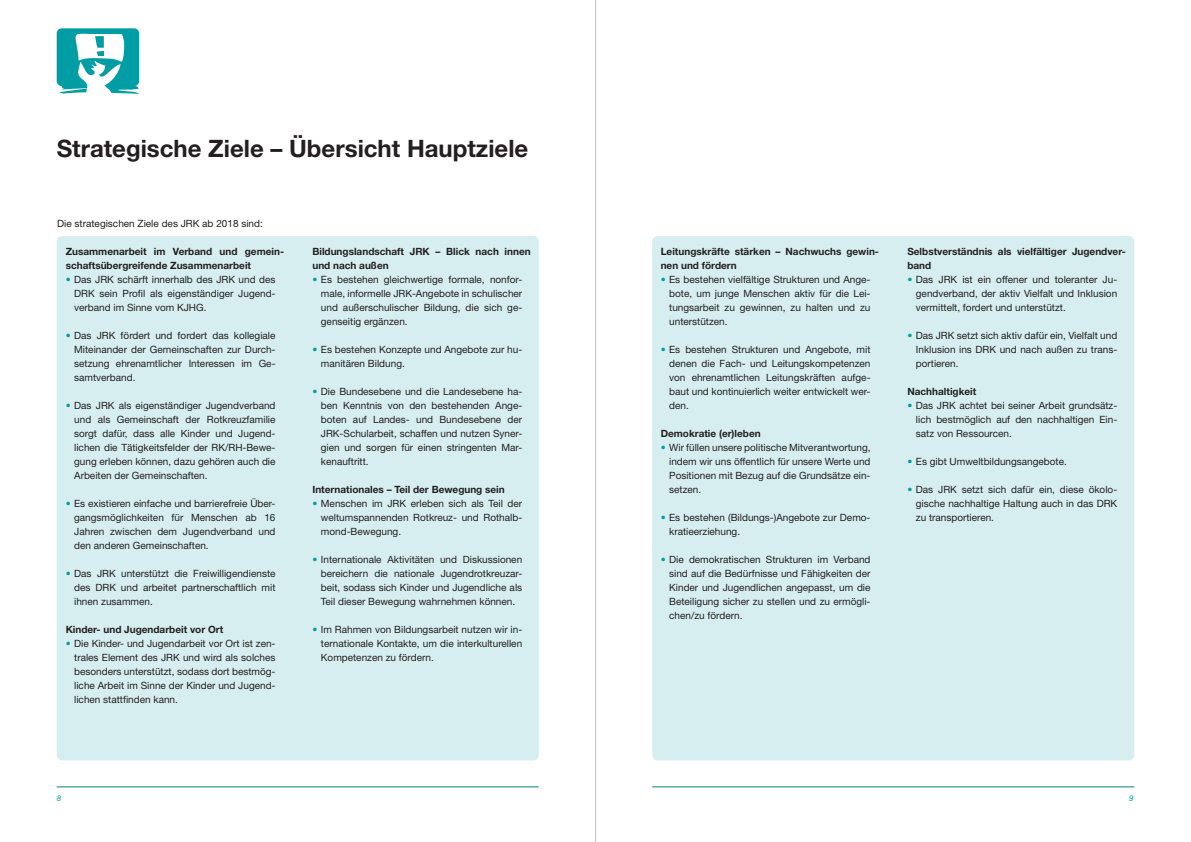
<style>
.page{position:relative;width:1191px;height:842px;background:#fff}
.page>*{position:absolute;margin:0;border:0;box-sizing:border-box;transform-origin:0 0}
.t1{font:700 24px "Helvetica Neue";color:#231f20}
.t2{font:10px/14px "Helvetica Neue";color:#231f20;text-align:justify}
.t3{font:700 10px/14px "Helvetica Neue";color:#231f20}
.t4{font:italic 8px "Helvetica Neue";color:#009ea2}
.s1{color:#009ea2}
</style>
<div class="page">
<div style="left:57px;top:236px;width:482px;height:524px;background:#d6eeef;border-radius:6px"></div>
<div style="left:652px;top:236px;width:482px;height:524px;background:#d6eeef;border-radius:6px"></div>
<hr style="left:57px;top:787px;width:482px;height:1px;background:#00848a">
<hr style="left:652px;top:787px;width:482px;height:1px;background:#00848a">
<svg style="left:57px;top:28px;width:82px;height:66px"></svg>
<hr style="left:595px;top:0;width:1px;height:842px;background:#bcbdc0">
<h1 class="t1" style="left:57px;top:133px;width:473px">Strategische Ziele – Übersicht Hauptziele</h1>
<p class="t2" style="left:57px;top:216px;width:207px">Die strategischen Ziele des JRK ab 2018 sind:</p>
<p class="t3" style="left:66px;top:244px;width:220px">Zusammenarbeit im Verband und gemein&shy;schaftsübergreifende Zusammenarbeit</p>
<p class="t2" style="left:74px;top:272px;width:203px;text-indent:-8px"><span class="s1">•</span> Das JRK schärft innerhalb des JRK und des DRK sein Profil als eigenständiger Jugend&shy;verband im Sinne vom KJHG.</p>
<p class="t2" style="left:74px;top:328px;width:203px;text-indent:-8px"><span class="s1">•</span> Das JRK fördert und fordert das kollegiale Miteinander der Gemeinschaften zur Durch&shy;setzung ehrenamtlicher Interessen im Ge&shy;samtverband.</p>
<p class="t2" style="left:74px;top:398px;width:203px;text-indent:-8px"><span class="s1">•</span> Das JRK als eigenständiger Jugendverband und als Gemeinschaft der Rotkreuzfamilie sorgt dafür, dass alle Kinder und Jugend&shy;lichen die Tätigkeitsfelder der RK/RH-Bewe&shy;gung erleben können, dazu gehören auch die Arbeiten der Gemeinschaften.</p>
<p class="t2" style="left:74px;top:496px;width:203px;text-indent:-8px"><span class="s1">•</span> Es existieren einfache und barrierefreie Über&shy;gangsmöglichkeiten für Menschen ab 16<br>Jahren zwischen dem Jugendverband und den anderen Gemeinschaften.</p>
<p class="t2" style="left:74px;top:566px;width:203px;text-indent:-8px"><span class="s1">•</span> Das JRK unterstützt die Freiwilligendienste des DRK und arbeitet partnerschaftlich mit ihnen zusammen.</p>
<p class="t3" style="left:66px;top:622px;width:159px">Kinder- und Jugendarbeit vor Ort</p>
<p class="t2" style="left:74px;top:636px;width:203px;text-indent:-8px"><span class="s1">•</span> Die Kinder- und Jugendarbeit vor Ort ist zen&shy;trales Element des JRK und wird als solches besonders unterstützt, sodass dort bestmög&shy;liche Arbeit im Sinne der Kinder und Jugend&shy;lichen stattfinden kann.</p>
<p class="t3" style="left:312px;top:244px;width:220px">Bildungslandschaft JRK – Blick nach innen und nach außen</p>
<p class="t2" style="left:321px;top:272px;width:203px;text-indent:-8px"><span class="s1">•</span> Es bestehen gleichwertige formale, nonfor&shy;male, informelle JRK-Angebote in schulischer und außerschulischer Bildung, die sich ge&shy;genseitig ergänzen.</p>
<p class="t2" style="left:321px;top:342px;width:203px;text-indent:-8px"><span class="s1">•</span> Es bestehen Konzepte und Angebote zur hu&shy;manitären Bildung.</p>
<p class="t2" style="left:321px;top:384px;width:203px;text-indent:-8px"><span class="s1">•</span> Die Bundesebene und die Landesebene ha&shy;ben Kenntnis von den bestehenden Ange&shy;boten auf Landes- und Bundesebene der JRK-Schularbeit, schaffen und nutzen Syner&shy;gien und sorgen für einen stringenten Mar&shy;kenauftritt.</p>
<p class="t3" style="left:312px;top:482px;width:194px">Internationales – Teil der Bewegung sein</p>
<p class="t2" style="left:321px;top:496px;width:203px;text-indent:-8px"><span class="s1">•</span> Menschen im JRK erleben sich als Teil der weltumspannenden Rotkreuz- und Rothalb&shy;mond-Bewegung.</p>
<p class="t2" style="left:321px;top:552px;width:203px;text-indent:-8px"><span class="s1">•</span> Internationale Aktivitäten und Diskussionen bereichern die nationale Jugendrotkreuzar&shy;beit, sodass sich Kinder und Jugendliche als Teil dieser Bewegung wahrnehmen können.</p>
<p class="t2" style="left:321px;top:622px;width:203px;text-indent:-8px"><span class="s1">•</span> Im Rahmen von Bildungsarbeit nutzen wir in&shy;ternationale Kontakte, um die interkulturellen Kompetenzen zu fördern.</p>
<p class="t3" style="left:660px;top:244px;width:220px">Leitungskräfte stärken – Nachwuchs gewin&shy;nen und fördern</p>
<p class="t2" style="left:669px;top:272px;width:203px;text-indent:-8px"><span class="s1">•</span> Es bestehen vielfältige Strukturen und Ange&shy;bote, um junge Menschen aktiv für die Lei&shy;tungsarbeit zu gewinnen, zu halten und zu unterstützen.</p>
<p class="t2" style="left:669px;top:342px;width:203px;text-indent:-8px"><span class="s1">•</span> Es bestehen Strukturen und Angebote, mit denen die Fach- und Leitungskompetenzen von ehrenamtlichen Leitungskräften aufge&shy;baut und kontinuierlich weiter entwickelt wer&shy;den.</p>
<p class="t3" style="left:660px;top:426px;width:101px">Demokratie (er)leben</p>
<p class="t2" style="left:669px;top:440px;width:203px;text-indent:-8px"><span class="s1">•</span> Wir füllen unsere politische Mitverantwortung, indem wir uns öffentlich für unsere Werte und Positionen mit Bezug auf die Grundsätze ein&shy;setzen.</p>
<p class="t2" style="left:669px;top:510px;width:203px;text-indent:-8px"><span class="s1">•</span> Es bestehen (Bildungs-)Angebote zur Demo&shy;kratieerziehung.</p>
<p class="t2" style="left:669px;top:552px;width:203px;text-indent:-8px"><span class="s1">•</span> Die demokratischen Strukturen im Verband sind auf die Bedürfnisse und Fähigkeiten der Kinder und Jugendlichen angepasst, um die Beteiligung sicher zu stellen und zu ermögli&shy;chen/zu fördern.</p>
<p class="t3" style="left:907px;top:244px;width:220px">Selbstverständnis als vielfältiger Jugendver&shy;band</p>
<p class="t2" style="left:916px;top:272px;width:203px;text-indent:-8px"><span class="s1">•</span> Das JRK ist ein offener und toleranter Ju&shy;gendverband, der aktiv Vielfalt und Inklusion vermittelt, fordert und unterstützt.</p>
<p class="t2" style="left:916px;top:328px;width:203px;text-indent:-8px"><span class="s1">•</span> Das JRK setzt sich aktiv dafür ein, Vielfalt und Inklusion ins DRK und nach außen zu trans&shy;portieren.</p>
<p class="t3" style="left:907px;top:384px;width:70px">Nachhaltigkeit</p>
<p class="t2" style="left:916px;top:398px;width:203px;text-indent:-8px"><span class="s1">•</span> Das JRK achtet bei seiner Arbeit grundsätz&shy;lich bestmöglich auf den nachhaltigen Ein&shy;satz von Ressourcen.</p>
<p class="t2" style="left:907px;top:454px;width:161px"><span class="s1">•</span> Es gibt Umweltbildungsangebote.</p>
<p class="t2" style="left:916px;top:482px;width:203px;text-indent:-8px"><span class="s1">•</span> Das JRK setzt sich dafür ein, diese ökolo&shy;gische nachhaltige Haltung auch in das DRK zu transportieren.</p>
<p class="t4" style="left:57px;top:793px;width:6px">8</p>
<p class="t4" style="left:1129px;top:793px;width:6px">9</p>
</div>
